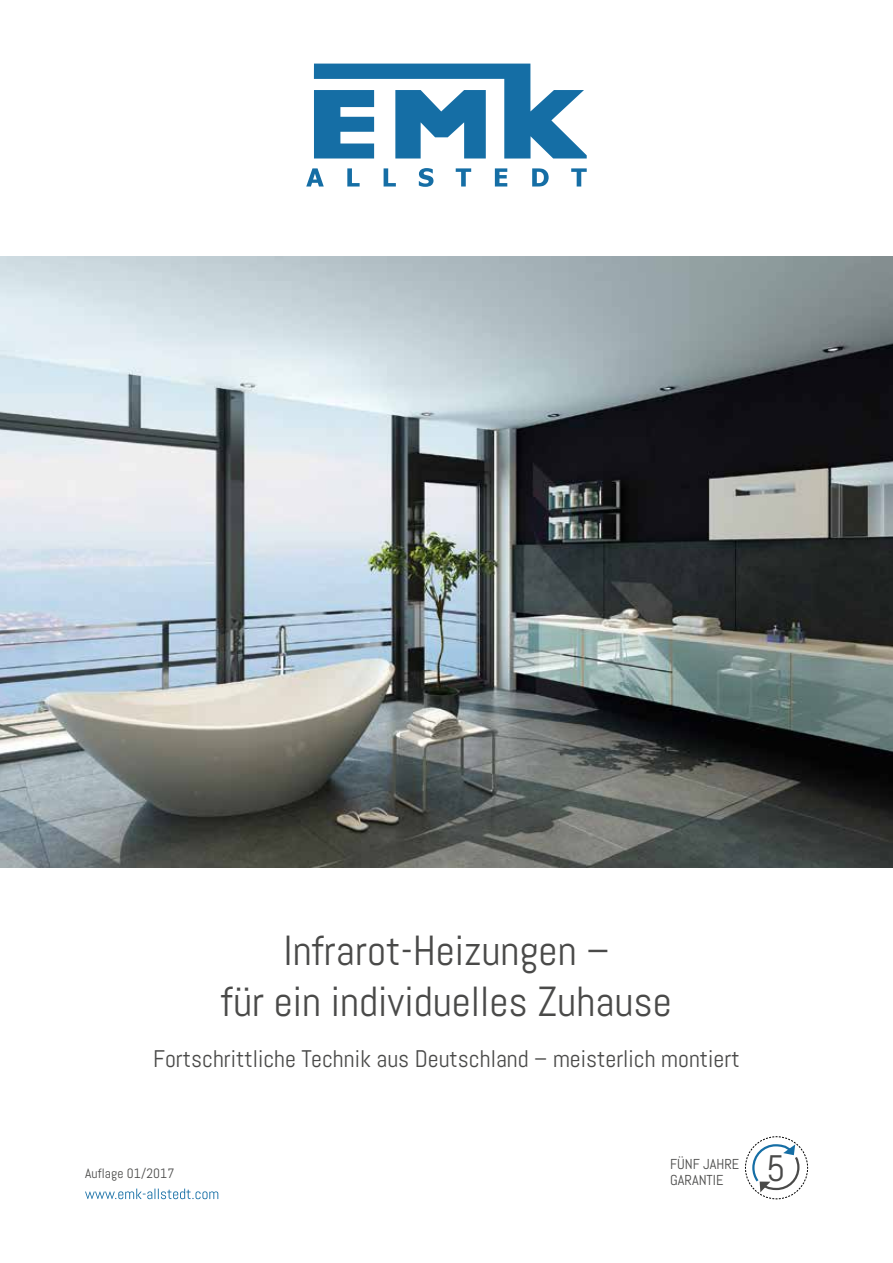
<style>
.page{position:relative;width:893px;height:1263px;background:#fff}
.page>*{position:absolute;margin:0;border:0;box-sizing:border-box;transform-origin:0 0}
.t1{font:42px/50.4px "Abel";color:#4a4a49;text-align:center}
.t2{font:36.75px "Abel";color:#4a4a49}
.t3{font:24px "Abel";color:#4a4a49}
.t4{font:14.4px/15.9px "Abel";color:#4a4a49}
.t5{font:13.5px "Abel";letter-spacing:.01em;color:#4a4a49}
</style>
<div class="page">
<svg style="left:314px;top:64px;width:273px;height:95px"></svg>
<svg style="left:306px;top:168px;width:18px;height:18px"></svg>
<svg style="left:347px;top:168px;width:13px;height:18px"></svg>
<svg style="left:384px;top:168px;width:12px;height:18px"></svg>
<svg style="left:419px;top:168px;width:14px;height:19px"></svg>
<svg style="left:456px;top:168px;width:15px;height:18px"></svg>
<svg style="left:495px;top:168px;width:12px;height:18px"></svg>
<svg style="left:532px;top:168px;width:17px;height:18px"></svg>
<svg style="left:571px;top:168px;width:16px;height:18px"></svg>
<svg style="left:85px;top:1188px;width:133px;height:11px"></svg>
<img style="left:0;top:257px;width:893px;height:610px">
<svg style="left:745px;top:1136px;width:63px;height:63px"></svg>
<h1 class="t1" style="left:221px;top:926px;width:452px">Infrarot-Heizungen –<br>für ein individuelles Zuhause</h1>
<p class="t3" style="left:153px;top:1044px;width:588px">Fortschrittliche Technik aus Deutschland – meisterlich montiert</p>
<p class="t5" style="left:85px;top:1164px;width:91px">Auflage 01/2017</p>
<p class="t4" style="left:670px;top:1156px;width:71px">FÜNF JAHRE<br>GARANTIE</p>
<h2 class="t2" style="left:766px;top:1144px;width:20px">5</h2>
</div>
